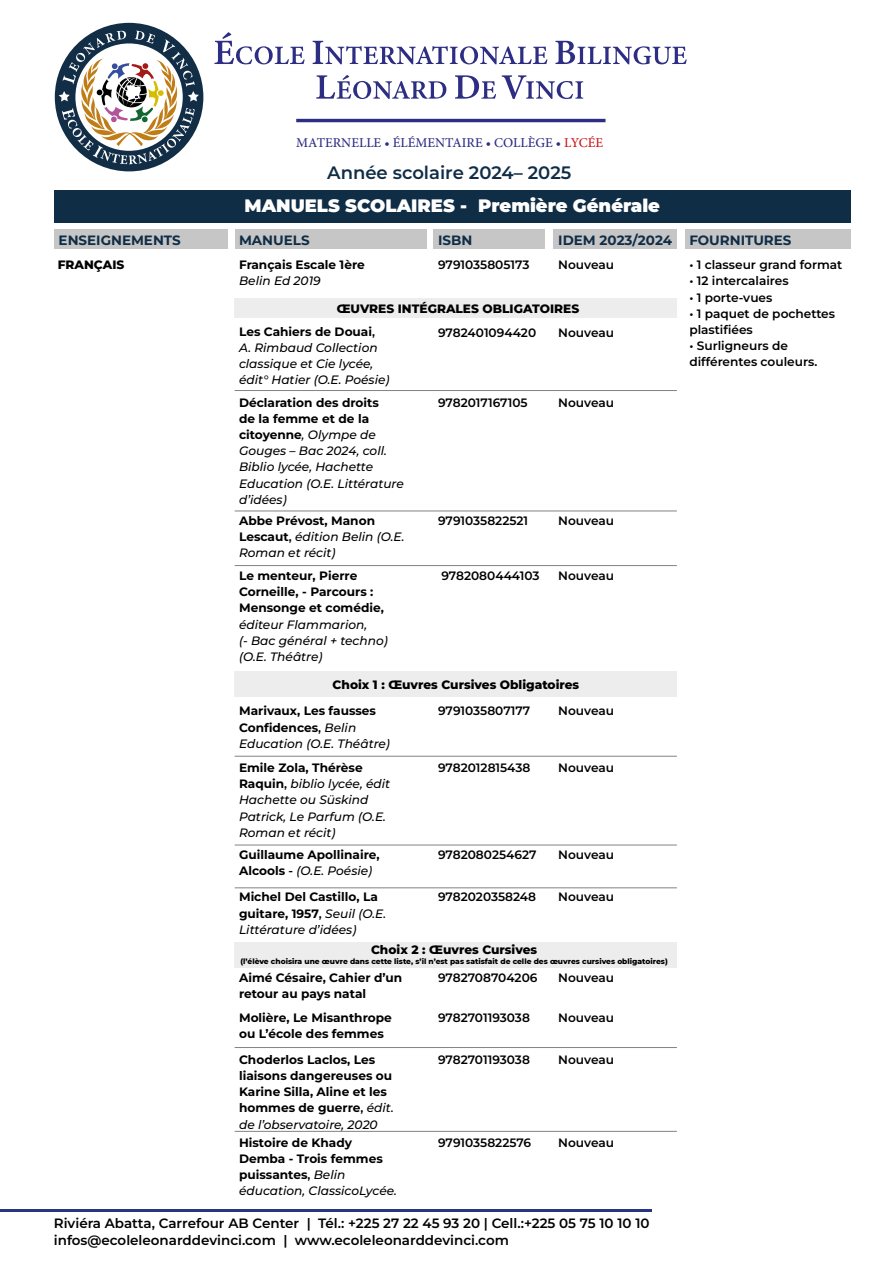
<style>
.page{position:relative;width:893px;height:1263px;background:#fff}
.page>*{position:absolute;margin:0;border:0;box-sizing:border-box;transform-origin:0 0}
.t1{font:900 18px "Montserrat";color:#fff}
.t2{font:600 18px "Montserrat";color:#102d46}
.t3{font:600 13.5px/16.2px "Montserrat";color:#000}
.t4{font:700 13.5px "Montserrat";color:#102d46}
.t5{font:500 13.5px "Minion Pro";color:#2d2e83}
.t6{font:700 12.15px/16.2px "Montserrat";color:#000}
.t7{font:italic 500 12.15px/16.2px "Montserrat";color:#000}
.t8{font:600 12.15px/16.2px "Montserrat";color:#000}
.t9{font:800 12.15px "Montserrat";color:#000}
.t10{font:800 7.5px "Montserrat";color:#000}
.s1{color:#cd171a}
.s2{font-weight:700;font-style:normal}
.s3{font-weight:600;font-style:normal}
.s4{font-weight:600}
.s5{font-weight:500;font-style:italic}
</style>
<div class="page">
<div style="left:235px;top:299px;width:442px;height:19px;background:#ededed"></div>
<div style="left:235px;top:671px;width:442px;height:26px;background:#ededed"></div>
<div style="left:235px;top:942px;width:442px;height:26px;background:#ededed"></div>
<div style="left:54px;top:191px;width:796px;height:32px;background:#102d46"></div>
<hr style="left:0;top:1209px;width:651px;height:3px;background:#283583">
<div style="left:54px;top:230px;width:173px;height:19px;background:#c6c6c6"></div>
<div style="left:235px;top:230px;width:191px;height:19px;background:#c6c6c6"></div>
<div style="left:685px;top:230px;width:165px;height:19px;background:#c6c6c6"></div>
<div style="left:434px;top:230px;width:111px;height:19px;background:#c6c6c6"></div>
<div style="left:554px;top:230px;width:123px;height:19px;background:#c6c6c6"></div>
<hr style="left:235px;top:390px;width:442px;height:1px;background:#000">
<hr style="left:235px;top:511px;width:442px;height:1px;background:#000">
<hr style="left:235px;top:565px;width:442px;height:1px;background:#000">
<hr style="left:235px;top:756px;width:442px;height:1px;background:#000">
<hr style="left:235px;top:845px;width:442px;height:1px;background:#000">
<hr style="left:235px;top:887px;width:442px;height:1px;background:#000">
<hr style="left:235px;top:1047px;width:442px;height:1px;background:#000">
<hr style="left:235px;top:1131px;width:442px;height:1px;background:#000">
<svg style="left:51px;top:19px;width:156px;height:156px"></svg>
<div style="left:55px;top:23px;width:148px;height:148px;background:#122d46;border-radius:50%"></div>
<svg style="left:59px;top:31px;width:140px;height:133px"></svg>
<hr style="left:296px;top:119px;width:309px;height:3px;background:#2d2e83">
<svg style="left:316px;top:75px;width:130px;height:24px"></svg>
<svg style="left:455px;top:75px;width:41px;height:24px"></svg>
<svg style="left:502px;top:75px;width:81px;height:24px"></svg>
<svg style="left:214px;top:32px;width:91px;height:32px"></svg>
<svg style="left:313px;top:41px;width:234px;height:23px"></svg>
<svg style="left:555px;top:41px;width:132px;height:23px"></svg>
<p class="t5" style="left:296px;top:133px;width:308px">MATERNELLE • ÉLÉMENTAIRE • COLLÈGE • <span class="s1">LYCÉE</span></p>
<h1 class="t2" style="left:327px;top:161px;width:246px">Année scolaire 2024– 2025</h1>
<h1 class="t1" style="left:244px;top:194px;width:417px">MANUELS SCOLAIRES - Première Générale</h1>
<p class="t4" style="left:59px;top:231px;width:124px">ENSEIGNEMENTS</p>
<p class="t4" style="left:239px;top:231px;width:72px">MANUELS</p>
<p class="t4" style="left:438px;top:231px;width:36px">ISBN</p>
<p class="t4" style="left:558px;top:231px;width:115px">IDEM 2023/2024</p>
<p class="t4" style="left:689px;top:231px;width:104px">FOURNITURES</p>
<p class="t9" style="left:58px;top:257px;width:68px">FRANÇAIS</p>
<p class="t6" style="left:239px;top:256px;width:127px">Français Escale 1ère</p>
<p class="t7" style="left:239px;top:273px;width:83px">Belin Ed 2019</p>
<p class="t8" style="left:438px;top:256px;width:93px">9791035805173</p>
<p class="t8" style="left:558px;top:256px;width:57px">Nouveau</p>
<p class="t9" style="left:337px;top:300px;width:244px">ŒUVRES INTÉGRALES OBLIGATOIRES</p>
<p class="t7" style="left:239px;top:323px;width:152px"><span class="s2">Les Cahiers de Douai</span><span class="s3">,<br></span>A. Rimbaud Collection classique et Cie lycée, édit° Hatier (O.E. Poésie)</p>
<p class="t7" style="left:239px;top:394px;width:166px"><span class="s2">Déclaration des droits<br>de la femme et de la citoyenne</span>, Olympe de<br>Gouges – Bac 2024, coll.<br>Biblio lycée, Hachette<br>Education (O.E. Littérature d’idées)</p>
<p class="t7" style="left:239px;top:512px;width:167px"><span class="s2">Abbe Prévost, Manon<br>Lescaut</span><span class="s3">,</span> édition Belin (O.E.<br>Roman et récit)</p>
<p class="t6" style="left:239px;top:567px;width:146px">Le menteur, Pierre<br>Corneille, - Parcours :<br>Mensonge et comédie,</p>
<p class="t7" style="left:239px;top:616px;width:150px">éditeur Flammarion,<br>(- Bac général + techno) (O.E. Théâtre)</p>
<p class="t8" style="left:438px;top:324px;width:100px">9782401094420</p>
<p class="t8" style="left:558px;top:324px;width:57px">Nouveau</p>
<p class="t8" style="left:438px;top:394px;width:91px">9782017167105</p>
<p class="t8" style="left:558px;top:394px;width:57px">Nouveau</p>
<p class="t8" style="left:438px;top:512px;width:92px">9791035822521</p>
<p class="t8" style="left:441px;top:567px;width:100px">9782080444103</p>
<p class="t8" style="left:558px;top:512px;width:57px">Nouveau</p>
<p class="t8" style="left:558px;top:567px;width:57px">Nouveau</p>
<p class="t9" style="left:332px;top:677px;width:248px">Choix 1 : Œuvres Cursives Obligatoires</p>
<p class="t6" style="left:239px;top:703px;width:152px">Marivaux, Les fausses<br>Confidences<span class="s4">,</span> <span class="s5">Belin<br>Education (O.E. Théâtre)</span></p>
<p class="t7" style="left:239px;top:759px;width:153px"><span class="s2">Emile Zola, Thérèse<br>Raquin</span><span class="s3">,</span> biblio lycée, édit<br>Hachette ou Süskind<br>Patrick, Le Parfum (O.E.<br>Roman et récit)</p>
<p class="t6" style="left:239px;top:846px;width:142px">Guillaume Apollinaire,<br>Alcools <span class="s4">-</span> <span class="s5">(O.E. Poésie)</span></p>
<p class="t6" style="left:239px;top:888px;width:149px">Michel Del Castillo, La guitare, 1957<span class="s4">,</span> <span class="s5">Seuil (O.E.<br>Littérature d’idées)</span></p>
<p class="t8" style="left:438px;top:703px;width:94px">9791035807177</p>
<p class="t8" style="left:438px;top:759px;width:94px">9782012815438</p>
<p class="t8" style="left:558px;top:703px;width:57px">Nouveau</p>
<p class="t8" style="left:558px;top:759px;width:57px">Nouveau</p>
<p class="t8" style="left:438px;top:846px;width:100px">9782080254627</p>
<p class="t8" style="left:438px;top:889px;width:100px">9782020358248</p>
<p class="t8" style="left:558px;top:846px;width:57px">Nouveau</p>
<p class="t8" style="left:558px;top:889px;width:57px">Nouveau</p>
<p class="t9" style="left:371px;top:941px;width:168px">Choix 2 : Œuvres Cursives</p>
<p class="t10" style="left:240px;top:956px;width:429px">(l’élève choisira une œuvre dans cette liste, s’il n’est pas satisfait de celle des œuvres cursives obligatoires)</p>
<p class="t6" style="left:239px;top:969px;width:165px">Aimé Césaire, Cahier d’un retour au pays natal</p>
<p class="t6" style="left:239px;top:1009px;width:154px">Molière, Le Misanthrope ou L’école des femmes</p>
<p class="t6" style="left:239px;top:1051px;width:156px">Choderlos Laclos, Les liaisons dangereuses ou<br>Karine Silla, Aline et les hommes de guerre<span class="s4">,</span> <span class="s5">édit. de l’observatoire, 2020</span></p>
<p class="t6" style="left:239px;top:1134px;width:159px">Histoire de Khady<br>Demba - Trois femmes puissantes<span class="s4">,</span> <span class="s5">Belin éducation, ClassicoLycée.</span></p>
<p class="t8" style="left:438px;top:969px;width:101px">9782708704206</p>
<p class="t8" style="left:438px;top:1009px;width:93px">9782701193038</p>
<p class="t8" style="left:438px;top:1051px;width:93px">9782701193038</p>
<p class="t8" style="left:558px;top:969px;width:57px">Nouveau</p>
<p class="t8" style="left:558px;top:1009px;width:57px">Nouveau</p>
<p class="t8" style="left:558px;top:1051px;width:57px">Nouveau</p>
<p class="t8" style="left:438px;top:1134px;width:95px">9791035822576</p>
<p class="t8" style="left:558px;top:1134px;width:57px">Nouveau</p>
<p class="t3" style="left:54px;top:1215px;width:597px">Riviéra Abatta, Carrefour AB Center | Tél.: +225 27 22 45 93 20 | Cell.:+225 05 75 10 10 10 infos@ecoleleonarddevinci.com | www.ecoleleonarddevinci.com</p>
<p class="t8" style="left:689px;top:256px;width:155px">• 1 classeur grand format</p>
<p class="t8" style="left:689px;top:273px;width:101px">• 12 intercalaires</p>
<p class="t8" style="left:689px;top:289px;width:85px">• 1 porte-vues</p>
<p class="t8" style="left:689px;top:305px;width:147px">• 1 paquet de pochettes plastifiées</p>
<p class="t8" style="left:689px;top:337px;width:130px">• Surligneurs de différentes couleurs.</p>
</div>
